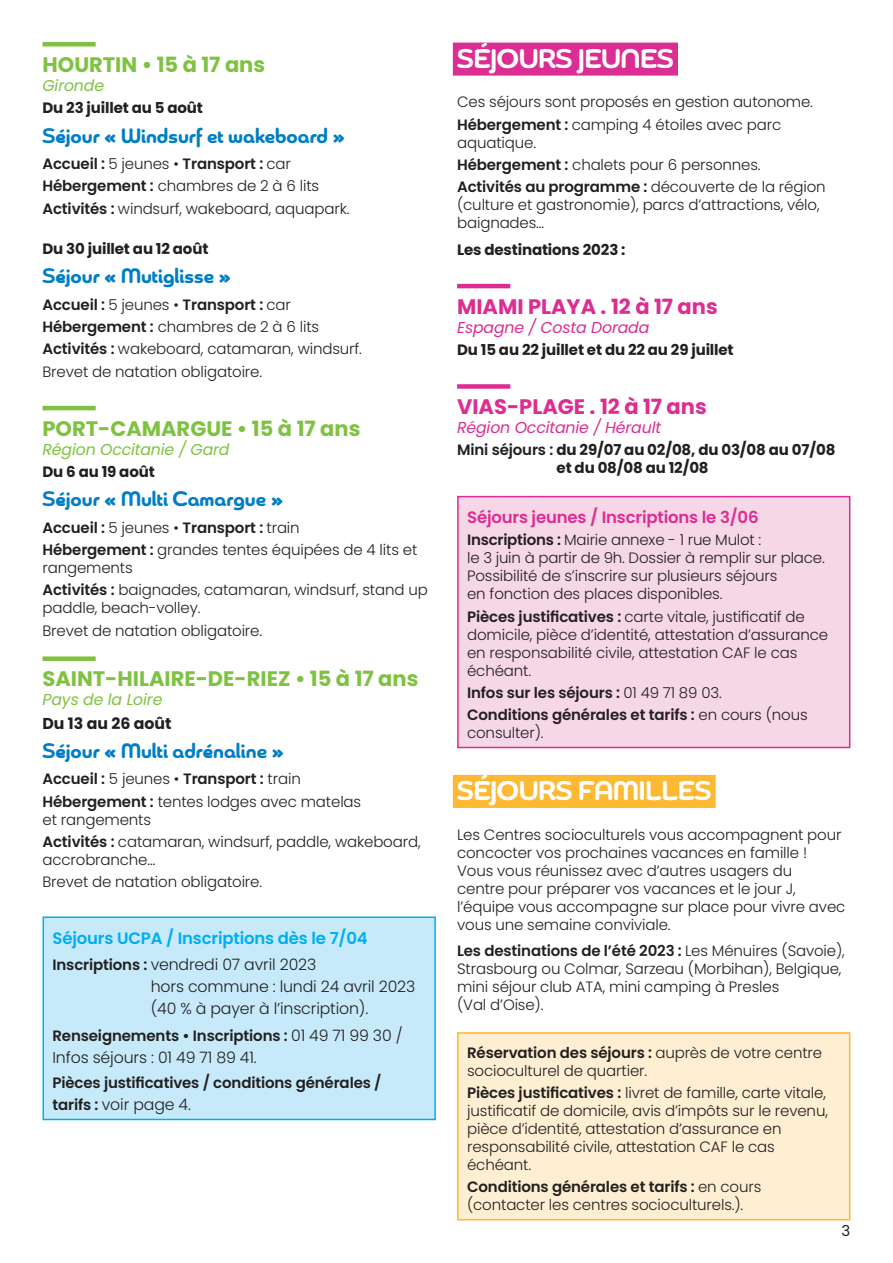
<style>
.page{position:relative;width:893px;height:1263px;background:#fff}
.page>*{position:absolute;margin:0;border:0;box-sizing:border-box;transform-origin:0 0}
.t1{font:700 27px "Chennai";color:#fff}
.t2{font:700 21px "Chennai";color:#007ec5}
.t3{font:700 21px "Poppins";color:#7fc241}
.t4{font:700 21px "Poppins";color:#db2d93}
.t5{font:600 16.5px "Poppins";letter-spacing:-.01em;color:#00aeef}
.t6{font:600 16.5px "Poppins";letter-spacing:-.01em;color:#db2d93}
.t7{font:300 15.75px/22px "Poppins";letter-spacing:-.01em;color:#231f20}
.t8{font:italic 15.75px "Poppins";letter-spacing:-.01em;color:#db2d93}
.t9{font:italic 15.75px "Poppins";letter-spacing:-.01em;color:#7fc241}
.t10{font:700 15.75px "Poppins";color:#231f20}
.t11{font:300 15px/18px "Poppins";letter-spacing:-.01em;color:#231f20}
.t12{font:600 15px/18px "Poppins";letter-spacing:-.01em;color:#231f20}
.t13{font:700 15px/18px "Poppins";letter-spacing:-.01em;color:#231f20}
.t14{font:15px "Poppins";color:#231f20}
.s1{font-weight:300}
.s2{font-weight:600}
.s3{font-weight:600;font-size:15px}
.s4{font-weight:300;font-size:15.75px}
</style>
<div class="page">
<div style="left:43px;top:917px;width:392px;height:202px;background:#c6eafa"></div>
<div style="left:43px;top:916px;width:393px;height:204px;border:2px solid #00aeef"></div>
<div style="left:458px;top:1033px;width:392px;height:187px;background:#feefd2"></div>
<div style="left:457px;top:1032px;width:393px;height:188px;border:2px solid #fdb931"></div>
<div style="left:458px;top:497px;width:392px;height:250px;background:#f6d7e6"></div>
<div style="left:457px;top:496px;width:393px;height:252px;border:2px solid #db2d93"></div>
<div style="left:453px;top:775px;width:263px;height:33px;background:#fdb931"></div>
<hr style="left:43px;top:42px;width:53px;height:4px;background:#7fc241">
<hr style="left:43px;top:406px;width:53px;height:4px;background:#7fc241">
<div style="left:43px;top:656px;width:53px;height:5px;background:#7fc241"></div>
<div style="left:453px;top:43px;width:225px;height:33px;background:#db2d93"></div>
<hr style="left:457px;top:284px;width:53px;height:4px;background:#db2d93">
<div style="left:457px;top:384px;width:53px;height:5px;background:#db2d93"></div>
<p class="t3" style="left:43px;top:52px;width:224px">HOURTIN • 15 à 17 ans</p>
<p class="t9" style="left:43px;top:76px;width:63px">Gironde</p>
<p class="t13" style="left:43px;top:99px;width:162px">Du 23 juillet au 5 août</p>
<p class="t2" style="left:43px;top:121px;width:304px">Séjour « Windsurf et wakeboard »</p>
<p class="t12" style="left:43px;top:155px;width:250px">Accueil : <span class="s1">5 jeunes •</span> Transport : <span class="s1">car</span></p>
<p class="t11" style="left:43px;top:177px;width:278px"><span class="s2">Hébergement :</span> chambres de 2 à 6 lits</p>
<p class="t11" style="left:43px;top:199px;width:309px"><span class="s2">Activités :</span> windsurf, wakeboard, aquapark.</p>
<p class="t13" style="left:43px;top:240px;width:167px">Du 30 juillet au 12 août</p>
<p class="t2" style="left:43px;top:262px;width:190px">Séjour « Mutiglisse »</p>
<p class="t12" style="left:43px;top:296px;width:250px">Accueil : <span class="s1">5 jeunes •</span> Transport : <span class="s1">car</span></p>
<p class="t11" style="left:43px;top:318px;width:278px"><span class="s2">Hébergement :</span> chambres de 2 à 6 lits</p>
<p class="t11" style="left:43px;top:340px;width:321px"><span class="s2">Activités :</span> wakeboard, catamaran, windsurf.</p>
<p class="t11" style="left:43px;top:362px;width:221px">Brevet de natation obligatoire.</p>
<p class="t3" style="left:43px;top:416px;width:319px">PORT-CAMARGUE • 15 à 17 ans</p>
<p class="t9" style="left:43px;top:440px;width:189px">Région Occitanie / Gard</p>
<p class="t13" style="left:43px;top:463px;width:114px">Du 6 au 19 août</p>
<p class="t2" style="left:43px;top:485px;width:242px">Séjour « Multi Camargue »</p>
<p class="t12" style="left:43px;top:519px;width:259px">Accueil : <span class="s1">5 jeunes •</span> Transport : <span class="s1">train</span></p>
<p class="t11" style="left:43px;top:541px;width:376px"><span class="s2">Hébergement :</span> grandes tentes équipées de 4 lits et rangements</p>
<p class="t11" style="left:43px;top:581px;width:387px"><span class="s2">Activités :</span> baignades, catamaran, windsurf, stand up paddle, beach-volley.</p>
<p class="t11" style="left:43px;top:621px;width:221px">Brevet de natation obligatoire.</p>
<p class="t3" style="left:43px;top:667px;width:377px">SAINT-HILAIRE-DE-RIEZ • 15 à 17 ans</p>
<p class="t9" style="left:43px;top:691px;width:121px">Pays de la Loire</p>
<p class="t10" style="left:43px;top:714px;width:130px">Du 13 au 26 août</p>
<p class="t2" style="left:43px;top:737px;width:243px">Séjour « Multi adrénaline »</p>
<p class="t12" style="left:43px;top:770px;width:260px">Accueil : <span class="s1">5 jeunes •</span> Transport : <span class="s1">train</span></p>
<p class="t11" style="left:43px;top:792px;width:320px"><span class="s2">Hébergement :</span> tentes lodges avec matelas et rangements</p>
<p class="t11" style="left:43px;top:833px;width:380px"><span class="s2">Activités :</span> catamaran, windsurf, paddle, wakeboard, accrobranche…</p>
<p class="t11" style="left:43px;top:873px;width:221px">Brevet de natation obligatoire.</p>
<p class="t5" style="left:53px;top:928px;width:317px">Séjours UCPA / Inscriptions dès le 7/04</p>
<p class="t7" style="left:151px;top:954px;width:266px;text-indent:-98px"><span class="s3">Inscriptions :</span> vendredi 07 avril 2023<br>hors commune : lundi 24 avril 2023 (40 % à payer à l’inscription).</p>
<p class="t12" style="left:53px;top:1026px;width:352px">Renseignements • Inscriptions : <span class="s4">01 49 71 99 30 /</span></p>
<p class="t7" style="left:53px;top:1046px;width:206px">Infos séjours : 01 49 71 89 41.</p>
<p class="t12" style="left:53px;top:1074px;width:330px">Pièces justificatives / conditions générales /</p>
<p class="t7" style="left:53px;top:1094px;width:140px"><span class="s3">tarifs :</span> voir page 4.</p>
<p class="t1" style="left:457px;top:41px;width:218px">SÉJOURS JEUNES</p>
<p class="t11" style="left:457px;top:93px;width:357px">Ces séjours sont proposés en gestion autonome.</p>
<p class="t11" style="left:457px;top:115px;width:326px"><span class="s2">Hébergement :</span> camping 4 étoiles avec parc aquatique.</p>
<p class="t11" style="left:457px;top:156px;width:305px"><span class="s2">Hébergement :</span> chalets pour 6 personnes.</p>
<p class="t11" style="left:457px;top:178px;width:370px"><span class="s2">Activités au programme :</span> découverte de la région (culture et gastronomie), parcs d’attractions, vélo, baignades…</p>
<p class="t13" style="left:457px;top:240px;width:170px">Les destinations 2023 :</p>
<p class="t4" style="left:457px;top:294px;width:262px">MIAMI PLAYA . 12 à 17 ans</p>
<p class="t8" style="left:457px;top:318px;width:194px">Espagne / Costa Dorada</p>
<p class="t13" style="left:457px;top:341px;width:278px">Du 15 au 22 juillet et du 22 au 29 juillet</p>
<p class="t4" style="left:457px;top:395px;width:251px">VIAS-PLAGE . 12 à 17 ans</p>
<p class="t8" style="left:457px;top:418px;width:205px">Région Occitanie / Hérault</p>
<p class="t13" style="left:557px;top:441px;width:280px;text-indent:-99px"><span class="s2">Mini séjours :</span> du 29/07 au 02/08, du 03/08 au 07/08 et du 08/08 au 12/08</p>
<p class="t6" style="left:467px;top:508px;width:293px">Séjours jeunes / Inscriptions le 3/06</p>
<p class="t11" style="left:467px;top:531px;width:359px"><span class="s2">Inscriptions :</span> Mairie annexe - 1 rue Mulot :<br>le 3 juin à partir de 9h. Dossier à remplir sur place.<br>Possibilité de s’inscrire sur plusieurs séjours<br>en fonction des places disponibles.</p>
<p class="t11" style="left:467px;top:607px;width:363px"><span class="s2">Pièces justificatives :</span> carte vitale, justificatif de domicile, pièce d’identité, attestation d’assurance en responsabilité civile, attestation CAF le cas échéant.</p>
<p class="t12" style="left:467px;top:684px;width:256px">Infos sur les séjours : <span class="s1">01 49 71 89 03.</span></p>
<p class="t12" style="left:467px;top:706px;width:342px">Conditions générales et tarifs : <span class="s1">en cours (nous consulter).</span></p>
<p class="t1" style="left:457px;top:773px;width:256px">SÉJOURS FAMILLES</p>
<p class="t11" style="left:457px;top:825px;width:390px">Les Centres socioculturels vous accompagnent pour concocter vos prochaines vacances en famille !<br>Vous vous réunissez avec d’autres usagers du<br>centre pour préparer vos vacances et le jour J, l’équipe vous accompagne sur place pour vivre avec vous une semaine conviviale.</p>
<p class="t11" style="left:457px;top:942px;width:389px"><span class="s2">Les destinations de l’été 2023 :</span> Les Ménuires (Savoie), Strasbourg ou Colmar, Sarzeau (Morbihan), Belgique, mini séjour club ATA, mini camping à Presles<br>(Val d’Oise).</p>
<p class="t11" style="left:467px;top:1044px;width:357px"><span class="s2">Réservation des séjours :</span> auprès de votre centre socioculturel de quartier.</p>
<p class="t11" style="left:467px;top:1084px;width:362px"><span class="s2">Pièces justificatives :</span> livret de famille, carte vitale, justificatif de domicile, avis d’impôts sur le revenu, pièce d’identité, attestation d’assurance en responsabilité civile, attestation CAF le cas échéant.</p>
<p class="t11" style="left:467px;top:1178px;width:296px"><span class="s2">Conditions générales et tarifs :</span> en cours (contacter les centres socioculturels.).</p>
<p class="t14" style="left:842px;top:1222px;width:10px">3</p>
</div>
